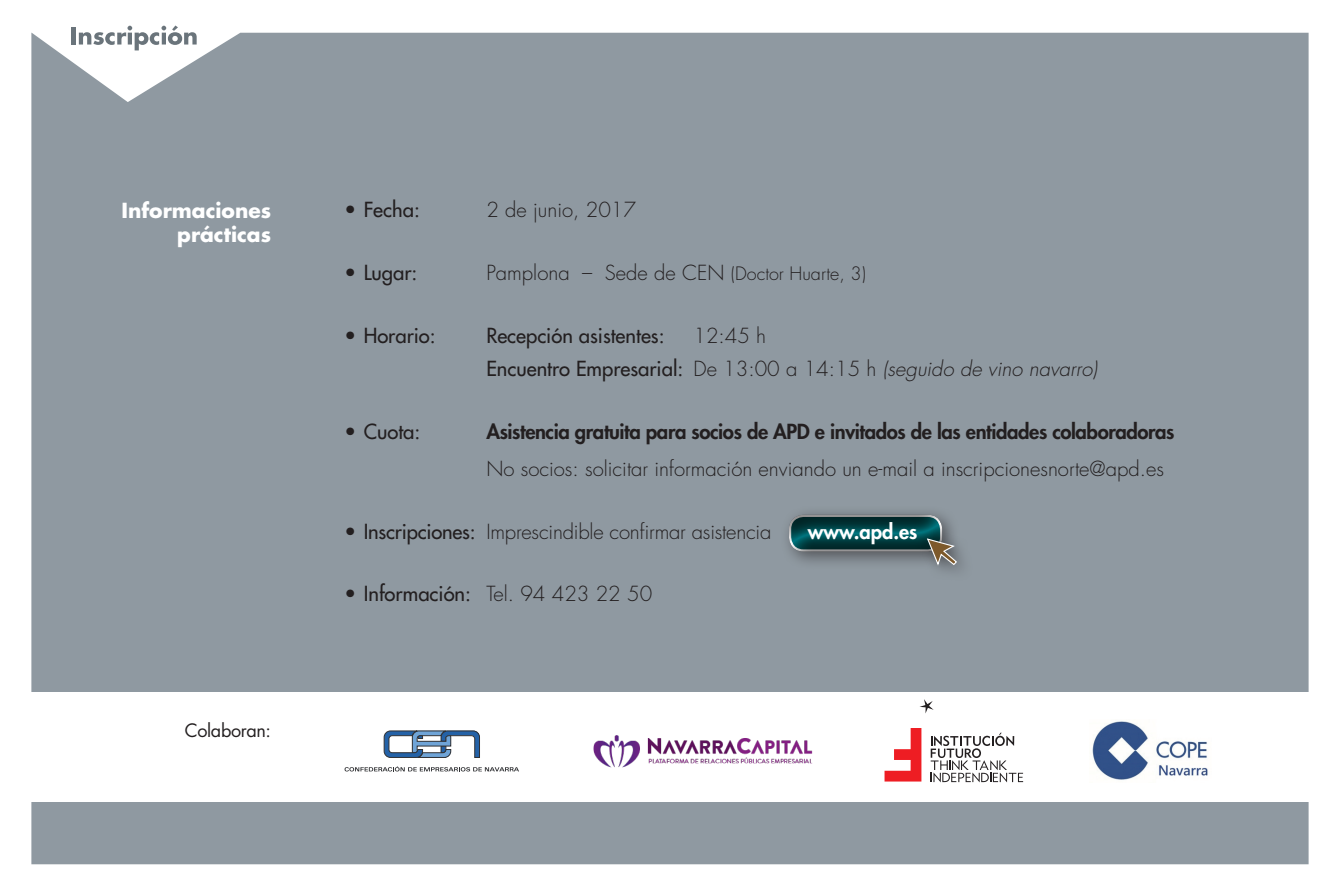
<style>
.page{position:relative;width:1340px;height:893px;background:#fff}
.page>*{position:absolute;margin:0;border:0;box-sizing:border-box;transform-origin:0 0}
.t1{font:300 20.25px "Futura";color:#231f20}
.t2{font:20.25px "Futura";color:#231f20}
.t3{font:800 20.25px "Futura";letter-spacing:-.02em;color:#231f20}
.t4{font:italic 300 20.25px "Futura";color:#231f20}
.t5{font:700 20.25px/24.3px "Futura";color:#fff;text-align:right}
.t6{font:800 20.03px "Futura";color:#fff}
.t7{font:18px "Futura";letter-spacing:-.02em;color:#231f20}
.s1{font-size:18px}
.s2{font-weight:400;font-style:normal}
.s3{font-style:normal}
.s4{font-weight:400}
.s5{font-weight:300}
</style>
<div class="page">
<div style="left:31px;top:33px;width:1277px;height:831px;background:#8f99a1"></div>
<div style="left:18px;top:692px;width:1316px;height:109px;background:#fff"></div>
<div style="left:780px;top:506px;width:179px;height:64px;background:#231f20;opacity:.55"></div>
<div style="left:785px;top:512px;width:158px;height:40px;background:#231f20;opacity:.5"></div>
<div style="left:919px;top:531px;width:54px;height:51px;background:#231f20;opacity:.55"></div>
<svg style="left:926px;top:538px;width:31px;height:29px"></svg>
<div style="left:71px;top:27px;width:5px;height:18px;background:#6a747b"></div>
<svg style="left:79px;top:26px;width:118px;height:24px"></svg>
<svg style="left:344px;top:766px;width:175px;height:5px"></svg>
<svg style="left:383px;top:730px;width:97px;height:28px"></svg>
<img style="left:1092px;top:721px;width:116px;height:59px">
<img style="left:593px;top:735px;width:219px;height:33px">
<svg style="left:919px;top:699px;width:14px;height:14px"></svg>
<svg style="left:884px;top:728px;width:37px;height:53px"></svg>
<svg style="left:930px;top:733px;width:93px;height:49px"></svg>
<p class="t5" style="left:121px;top:197px;width:151px">Informaciones prácticas</p>
<p class="t7" style="left:185px;top:718px;width:88px">Colaboran:</p>
<p class="t2" style="left:344px;top:197px;width:77px">• Fecha:</p>
<p class="t1" style="left:486px;top:197px;width:151px">2 de junio, 2017</p>
<p class="t2" style="left:344px;top:259px;width:74px">• Lugar:</p>
<p class="t1" style="left:486px;top:260px;width:381px">Pamplona – Sede de CEN <span class="s1">(Doctor Huarte, 3)</span></p>
<p class="t2" style="left:344px;top:322px;width:93px">• Horario:</p>
<p class="t2" style="left:486px;top:322px;width:180px">Recepción asistentes:</p>
<p class="t1" style="left:693px;top:322px;width:74px">12:45 h</p>
<p class="t4" style="left:486px;top:356px;width:612px"><span class="s2">Encuentro Empresarial:</span> <span class="s3">De 13:00 a 14:15 h</span> (seguido de vino navarro)</p>
<p class="t2" style="left:344px;top:418px;width:77px">• Cuota:</p>
<p class="t3" style="left:486px;top:418px;width:689px">Asistencia gratuita para socios de APD e invitados de las entidades colaboradoras</p>
<p class="t1" style="left:486px;top:456px;width:679px">No socios: solicitar información enviando un e-mail a inscripcionesnorte@apd.es</p>
<p class="t1" style="left:344px;top:518px;width:428px"><span class="s4">• Inscripciones:</span> Imprescindible confirmar asistencia</p>
<p class="t2" style="left:344px;top:581px;width:309px">• Información: <span class="s5">Tel. 94 423 22 50</span></p>
<p class="t6" style="left:808px;top:519px;width:111px">www.apd.es</p>
</div>
